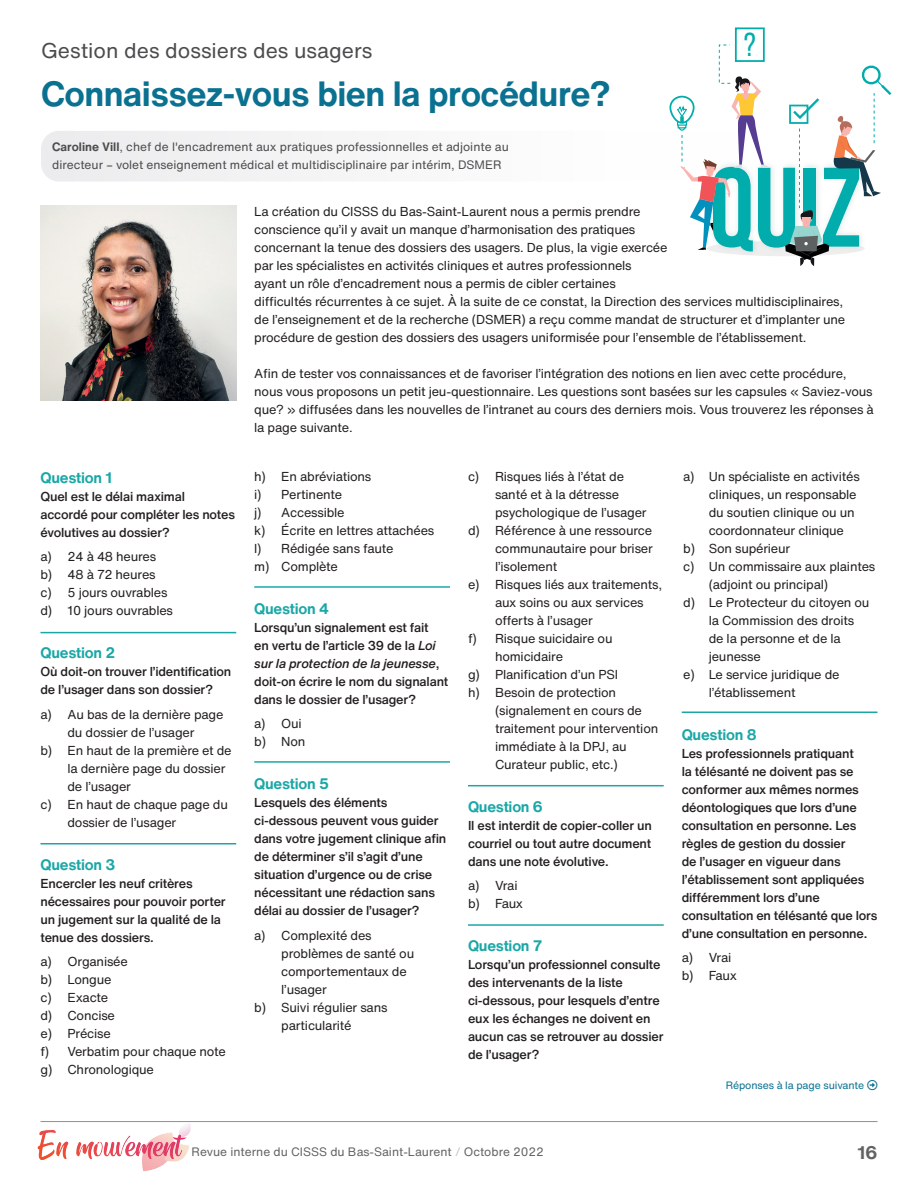
<style>
.page{position:relative;width:918px;height:1188px;background:#fff}
.page>*{position:absolute;margin:0;border:0;box-sizing:border-box;transform-origin:0 0}
.t1{font:700 112.65px "Bebas Neue";color:#00acac}
.t2{font:700 34.5px "Helvetica Now Text";letter-spacing:-.015em;color:#0a7191}
.t3{font:33.3px "Bebas Neue";color:#00acac}
.t4{font:21px "Helvetica Now Text";color:#4b4c4d}
.t5{font:700 18px "Helvetica Now Text";color:#636366}
.t6{font:700 15px "Helvetica Now Text";letter-spacing:-.015em;color:#1ca7a7}
.t7{font:12.75px/18px "Helvetica Now Text";letter-spacing:-.015em;color:#231f20}
.t8{font:500 12.75px/18px "Helvetica Now Text";letter-spacing:-.015em;color:#231f20}
.t9{font:12px/18px "Helvetica Now Text";color:#4b4c4d}
.t10{font:12px "Helvetica Now Text";color:#636366}
.t11{font:10.5px "Helvetica Now Text";letter-spacing:-.01em;color:#0a7191}
.s1{font-weight:700}
.s2{font-style:italic}
.s3{color:#c7c8ca}
</style>
<div class="page">
<img style="left:142px;top:1123px;width:47px;height:49px">
<img style="left:37px;top:1124px;width:154px;height:41px">
<hr style="left:40px;top:1121px;width:838px;height:1px;background:#221346">
<img style="left:40px;top:205px;width:196px;height:196px">
<hr style="left:40px;top:632px;width:196px;height:1px;background:#1ca7a7">
<hr style="left:40px;top:843px;width:196px;height:2px;background:#1ca7a7">
<hr style="left:254px;top:586px;width:196px;height:2px;background:#1ca7a7">
<hr style="left:254px;top:761px;width:196px;height:2px;background:#1ca7a7">
<hr style="left:468px;top:785px;width:196px;height:1px;background:#1ca7a7">
<hr style="left:468px;top:924px;width:196px;height:2px;background:#1ca7a7">
<hr style="left:682px;top:712px;width:196px;height:1px;background:#1ca7a7">
<div style="left:735px;top:27px;width:30px;height:35px;border:2px solid #00acac"></div>
<svg style="left:41px;top:44px;width:729px;height:206px"></svg>
<svg style="left:785px;top:65px;width:107px;height:201px"></svg>
<h3 class="t3" style="left:744px;top:27px;width:14px">?</h3>
<h3 class="t4" style="left:41px;top:35px;width:333px">Gestion des dossiers des usagers</h3>
<h2 class="t2" style="left:41px;top:67px;width:571px">Connaissez-vous bien la procédure?</h2>
<p class="t9" style="left:52px;top:138px;width:458px"><span class="s1">Caroline Vill</span>, chef de l'encadrement aux pratiques professionnelles et adjointe au directeur – volet enseignement médical et multidisciplinaire par intérim, DSMER</p>
<p class="t7" style="left:254px;top:202px;width:593px">La création du CISSS du Bas-Saint-Laurent nous a permis prendre<br>conscience qu’il y avait un manque d’harmonisation des pratiques<br>concernant la tenue des dossiers des usagers. De plus, la vigie exercée<br>par les spécialistes en activités cliniques et autres professionnels<br>ayant un rôle d’encadrement nous a permis de cibler certaines<br>difficultés récurrentes à ce sujet. À la suite de ce constat, la Direction des services multidisciplinaires, de l’enseignement et de la recherche (DSMER) a reçu comme mandat de structurer et d’implanter une procédure de gestion des dossiers des usagers uniformisée pour l’ensemble de l’établissement.</p>
<p class="t7" style="left:254px;top:364px;width:621px">Afin de tester vos connaissances et de favoriser l’intégration des notions en lien avec cette procédure, nous vous proposons un petit jeu-questionnaire. Les questions sont basées sur les capsules « Saviez-vous que? » diffusées dans les nouvelles de l’intranet au cours des derniers mois. Vous trouverez les réponses à la page suivante.</p>
<p class="t6" style="left:40px;top:466px;width:73px">Question 1</p>
<p class="t8" style="left:40px;top:487px;width:196px">Quel est le délai maximal accordé pour compléter les notes évolutives au dossier?</p>
<p class="t7" style="left:40px;top:548px;width:134px">a) 24 à 48 heures<br>b) 48 à 72 heures<br>c) 5 jours ouvrables d) 10 jours ouvrables</p>
<p class="t6" style="left:40px;top:642px;width:76px">Question 2</p>
<p class="t8" style="left:40px;top:662px;width:192px">Où doit-on trouver l’identification de l’usager dans son dossier?</p>
<p class="t7" style="left:40px;top:705px;width:185px">a) Au bas de la dernière page</p>
<p class="t7" style="left:68px;top:723px;width:128px">du dossier de l’usager</p>
<p class="t7" style="left:40px;top:741px;width:193px">b) En haut de la première et de</p>
<p class="t7" style="left:68px;top:759px;width:159px">la dernière page du dossier</p>
<p class="t7" style="left:68px;top:777px;width:65px">de l’usager</p>
<p class="t7" style="left:40px;top:795px;width:189px">c) En haut de chaque page du</p>
<p class="t7" style="left:68px;top:813px;width:110px">dossier de l’usager</p>
<p class="t6" style="left:40px;top:853px;width:76px">Question 3</p>
<p class="t8" style="left:40px;top:874px;width:187px">Encercler les neuf critères nécessaires pour pouvoir porter un jugement sur la qualité de la tenue des dossiers.</p>
<p class="t7" style="left:40px;top:953px;width:187px">a) Organisée<br>b) Longue<br>c) Exacte<br>d) Concise<br>e) Précise<br>f) Verbatim pour chaque note g) Chronologique</p>
<h1 class="t1" style="left:709px;top:146px;width:154px">QUIZ</h1>
<p class="t7" style="left:683px;top:467px;width:178px">a) Un spécialiste en activités</p>
<p class="t7" style="left:709px;top:485px;width:149px">cliniques, un responsable</p>
<p class="t7" style="left:709px;top:503px;width:148px">du soutien clinique ou un</p>
<p class="t7" style="left:709px;top:521px;width:137px">coordonnateur clinique</p>
<p class="t7" style="left:683px;top:539px;width:108px">b) Son supérieur</p>
<p class="t7" style="left:683px;top:557px;width:194px">c) Un commissaire aux plaintes</p>
<p class="t7" style="left:709px;top:575px;width:121px">(adjoint ou principal)</p>
<p class="t7" style="left:683px;top:593px;width:188px">d) Le Protecteur du citoyen ou</p>
<p class="t7" style="left:709px;top:611px;width:147px">la Commission des droits</p>
<p class="t7" style="left:709px;top:629px;width:134px">de la personne et de la</p>
<p class="t7" style="left:709px;top:647px;width:54px">jeunesse</p>
<p class="t7" style="left:683px;top:665px;width:158px">e) Le service juridique de</p>
<p class="t7" style="left:709px;top:683px;width:88px">l’établissement</p>
<p class="t6" style="left:682px;top:723px;width:76px">Question 8</p>
<p class="t8" style="left:682px;top:744px;width:197px">Les professionnels pratiquant<br>la télésanté ne doivent pas se conformer aux mêmes normes déontologiques que lors d’une consultation en personne. Les règles de gestion du dossier<br>de l’usager en vigueur dans l’établissement sont appliquées différemment lors d’une consultation en télésanté que lors d’une consultation en personne.</p>
<p class="t7" style="left:682px;top:948px;width:57px">a) Vrai b) Faux</p>
<p class="t7" style="left:254px;top:467px;width:182px">h) En abréviations<br>i) Pertinente<br>j) Accessible<br>k) Écrite en lettres attachées l) Rédigée sans faute<br>m) Complète</p>
<p class="t6" style="left:254px;top:597px;width:76px">Question 4</p>
<p class="t8" style="left:254px;top:618px;width:196px">Lorsqu’un signalement est fait<br>en vertu de l’article 39 de la <span class="s2">Loi sur la protection de la jeunesse</span>, doit-on écrire le nom du signalant dans le dossier de l’usager?</p>
<p class="t7" style="left:254px;top:714px;width:53px">a) Oui b) Non</p>
<p class="t6" style="left:254px;top:772px;width:76px">Question 5</p>
<p class="t8" style="left:254px;top:793px;width:194px">Lesquels des éléments ci-dessous peuvent vous guider dans votre jugement clinique afin de déterminer s’il s’agit d’une situation d’urgence ou de crise nécessitant une rédaction sans délai au dossier de l’usager?</p>
<p class="t7" style="left:254px;top:926px;width:119px">a) Complexité des</p>
<p class="t7" style="left:281px;top:944px;width:135px">problèmes de santé ou</p>
<p class="t7" style="left:281px;top:962px;width:127px">comportementaux de</p>
<p class="t7" style="left:281px;top:980px;width:47px">l’usager</p>
<p class="t7" style="left:254px;top:998px;width:135px">b) Suivi régulier sans</p>
<p class="t7" style="left:281px;top:1016px;width:72px">particularité</p>
<p class="t7" style="left:468px;top:467px;width:158px">c) Risques liés à l’état de</p>
<p class="t7" style="left:495px;top:485px;width:126px">santé et à la détresse</p>
<p class="t7" style="left:495px;top:503px;width:153px">psychologique de l’usager</p>
<p class="t7" style="left:468px;top:521px;width:186px">d) Référence à une ressource</p>
<p class="t7" style="left:495px;top:539px;width:159px">communautaire pour briser</p>
<p class="t7" style="left:495px;top:557px;width:64px">l’isolement</p>
<p class="t7" style="left:468px;top:575px;width:196px">e) Risques liés aux traitements,</p>
<p class="t7" style="left:495px;top:593px;width:150px">aux soins ou aux services</p>
<p class="t7" style="left:495px;top:611px;width:99px">offerts à l’usager</p>
<p class="t7" style="left:468px;top:629px;width:146px">f) Risque suicidaire ou</p>
<p class="t7" style="left:495px;top:647px;width:70px">homicidaire</p>
<p class="t7" style="left:468px;top:665px;width:152px">g) Planification d’un PSI</p>
<p class="t7" style="left:468px;top:683px;width:150px">h) Besoin de protection</p>
<p class="t7" style="left:495px;top:701px;width:149px">(signalement en cours de</p>
<p class="t7" style="left:495px;top:719px;width:165px">traitement pour intervention</p>
<p class="t7" style="left:495px;top:737px;width:133px">immédiate à la DPJ, au</p>
<p class="t7" style="left:495px;top:755px;width:124px">Curateur public, etc.)</p>
<p class="t6" style="left:468px;top:795px;width:76px">Question 6</p>
<p class="t8" style="left:468px;top:816px;width:185px;text-align:justify">Il est interdit de copier-coller un courriel ou tout autre document dans une note évolutive.</p>
<p class="t7" style="left:468px;top:876px;width:57px">a) Vrai b) Faux</p>
<p class="t6" style="left:468px;top:934px;width:76px">Question 7</p>
<p class="t8" style="left:468px;top:955px;width:197px">Lorsqu’un professionnel consulte des intervenants de la liste ci-dessous, pour lesquels d’entre eux les échanges ne doivent en aucun cas se retrouver au dossier de l’usager?</p>
<p class="t11" style="left:726px;top:1078px;width:153px">Réponses à la page suivante □●▼●▼</p>
<p class="t10" style="left:192px;top:1143px;width:354px">Revue interne du CISSS du Bas-Saint-Laurent <span class="s3">/</span> Octobre 2022</p>
<h3 class="t5" style="left:857px;top:1140px;width:22px">16</h3>
</div>
